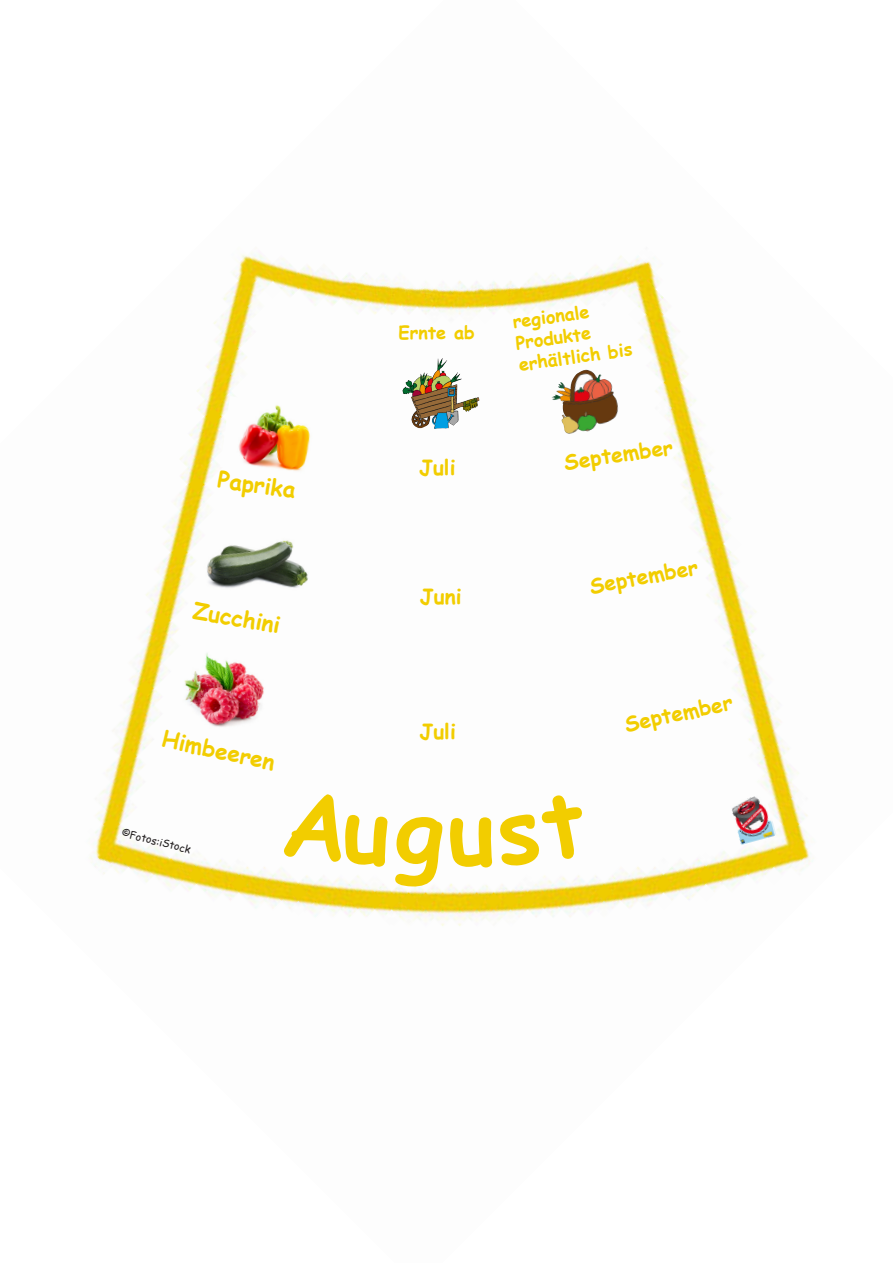
<style>
.page{position:relative;width:893px;height:1263px;background:#fff}
.page>*{position:absolute;margin:0;border:0;box-sizing:border-box;transform-origin:0 0}
.t1{font:700 22.5px "Comic Sans MS";color:#f2cd00}
.t2{font:700 21px "Comic Sans MS";color:#f2cd00}
.t3{font:700 18px "Comic Sans MS";color:#f2cd00}
.t4{font:10.5px "Comic Sans MS";color:#231f20}
</style>
<div class="page">
<img style="left:89px;top:252px;width:724px;height:674px">
<img style="left:730px;top:794px;width:47px;height:52px">
<img style="left:220px;top:396px;width:117px;height:86px">
<img style="left:196px;top:520px;width:125px;height:91px">
<img style="left:170px;top:647px;width:107px;height:95px">
<img style="left:401px;top:358px;width:79px;height:71px">
<img style="left:551px;top:370px;width:68px;height:64px">
<svg style="left:283px;top:790px;width:105px;height:77px"></svg>
<svg style="left:449px;top:792px;width:140px;height:76px"></svg>
<svg style="left:395px;top:816px;width:48px;height:71px"></svg>
<p class="t1" style="left:220px;top:463px;width:80px;rotate:8deg">Paprika</p>
<p class="t1" style="left:197px;top:594px;width:89px;rotate:10deg">Zucchini</p>
<p class="t3" style="left:398px;top:320px;width:78px">Ernte ab</p>
<p class="t2" style="left:419px;top:452px;width:38px">Juli</p>
<p class="t2" style="left:420px;top:581px;width:43px">Juni</p>
<p class="t1" style="left:166px;top:722px;width:116px;rotate:12deg">Himbeeren</p>
<p class="t2" style="left:419px;top:716px;width:38px">Juli</p>
<p class="t4" style="left:124px;top:825px;width:72px;rotate:14deg">©Fotos:iStock</p>
<p class="t3" style="left:511px;top:309px;width:79px;rotate:-8deg">regionale</p>
<p class="t3" style="left:514px;top:330px;width:77px;rotate:-8deg">Produkte</p>
<p class="t3" style="left:517px;top:351px;width:116px;rotate:-8deg">erhältlich bis</p>
<p class="t2" style="left:562px;top:447px;width:111px;rotate:-8deg">September</p>
<p class="t2" style="left:587px;top:571px;width:111px;rotate:-10deg">September</p>
<p class="t2" style="left:622px;top:709px;width:111px;rotate:-12deg">September</p>
</div>
